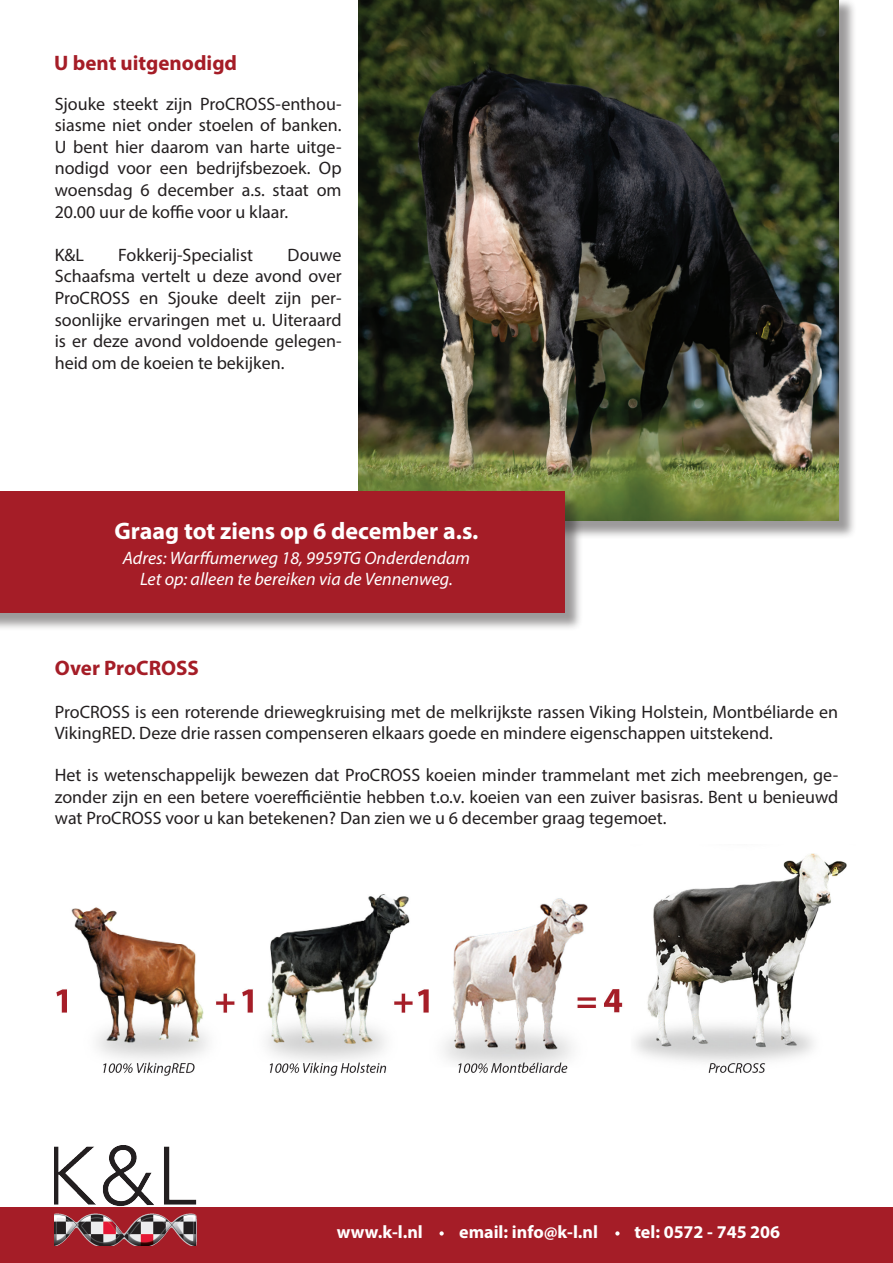
<style>
.page{position:relative;width:893px;height:1263px;background:#fff}
.page>*{position:absolute;margin:0;border:0;box-sizing:border-box;transform-origin:0 0}
.t1{font:700 24px "Myriad Pro";color:#fff}
.t2{font:700 21px "Myriad Pro";color:#a51d27}
.t3{font:18px/21.6px "Myriad Pro";color:#231f20;text-align:justify}
.t4{font:italic 18px/21.6px "Myriad Pro";color:#fff;text-align:center}
.t5{font:700 18px "Myriad Pro";color:#fff}
</style>
<div class="page">
<div style="left:361px;top:0;width:496px;height:540px;background:#231f20;opacity:.45"></div>
<img style="left:359px;top:0;width:479px;height:521px">
<div style="left:0;top:1208px;width:893px;height:55px;background:#a51d27"></div>
<svg style="left:615px;top:1231px;width:5px;height:4px"></svg>
<svg style="left:439px;top:1231px;width:5px;height:4px"></svg>
<div style="left:0;top:494px;width:583px;height:138px;background:#231f20;opacity:.45"></div>
<div style="left:0;top:491px;width:564px;height:122px;background:#a51d27"></div>
<img style="left:56px;top:853px;width:791px;height:223px">
<img style="left:54px;top:1145px;width:145px;height:100px">
<p class="t2" style="left:54px;top:49px;width:184px">U bent uitgenodigd</p>
<p class="t3" style="left:55px;top:92px;width:288px">Sjouke steekt zijn ProCROSS-enthou&shy;siasme niet onder stoelen of banken.<br>U bent hier daarom van harte uitge&shy;nodigd voor een bedrijfsbezoek. Op woensdag 6 december a.s. staat om 20.00 uur de koffie voor u klaar.</p>
<p class="t3" style="left:55px;top:244px;width:31px">K&amp;L</p>
<p class="t3" style="left:118px;top:244px;width:136px">Fokkerij-Specialist</p>
<p class="t3" style="left:55px;top:244px;width:288px;text-indent:233px">Douwe Schaafsma vertelt u deze avond over ProCROSS en Sjouke deelt zijn per&shy;soonlijke ervaringen met u. Uiteraard is er deze avond voldoende gelegen&shy;heid om de koeien te bekijken.</p>
<p class="t1" style="left:114px;top:515px;width:366px">Graag tot ziens op 6 december a.s.</p>
<p class="t4" style="left:123px;top:547px;width:349px">Adres: Warffumerweg 18, 9959TG Onderdendam<br>Let op: alleen te bereiken via de Vennenweg.</p>
<p class="t2" style="left:55px;top:654px;width:145px">Over ProCROSS</p>
<p class="t3" style="left:55px;top:701px;width:785px">ProCROSS is een roterende driewegkruising met de melkrijkste rassen Viking Holstein, Montbéliarde en<br>VikingRED. Deze drie rassen compenseren elkaars goede en mindere eigenschappen uitstekend.</p>
<p class="t3" style="left:55px;top:764px;width:785px">Het is wetenschappelijk bewezen dat ProCROSS koeien minder trammelant met zich meebrengen, ge&shy;zonder zijn en een betere voerefficiëntie hebben t.o.v. koeien van een zuiver basisras. Bent u benieuwd wat ProCROSS voor u kan betekenen? Dan zien we u 6 december graag tegemoet.</p>
<p class="t5" style="left:337px;top:1220px;width:87px">www.k-l.nl</p>
<p class="t5" style="left:459px;top:1220px;width:140px">email: info@k-l.nl</p>
<p class="t5" style="left:634px;top:1220px;width:147px">tel: 0572 - 745 206</p>
</div>
